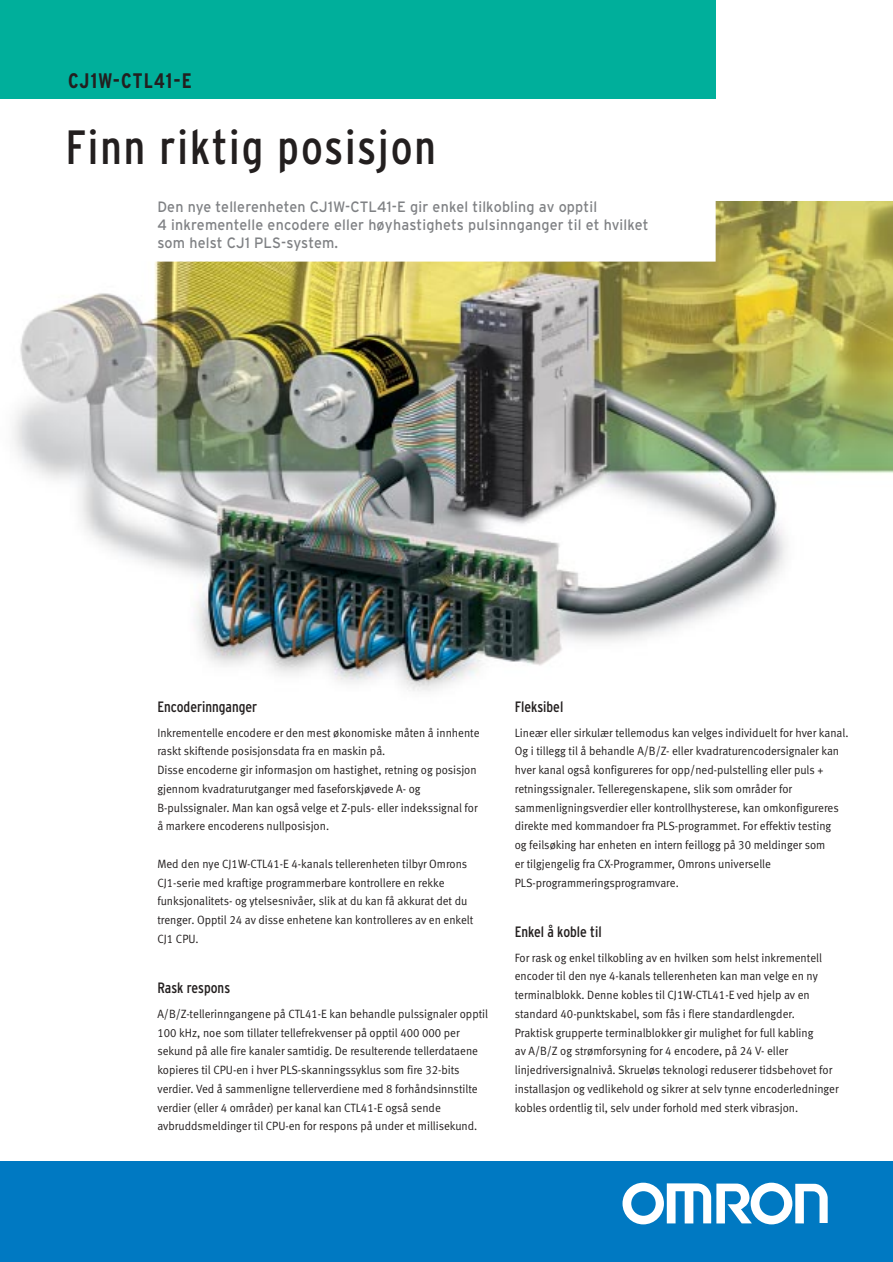
<style>
.page{position:relative;width:893px;height:1262px;background:#fff}
.page>*{position:absolute;margin:0;border:0;box-sizing:border-box;transform-origin:0 0}
.t1{font:condensed 48px "Interstate";letter-spacing:.04em;color:#231f1f}
.t2{font:700 condensed 21px "Interstate";letter-spacing:.05em;color:#231f1f}
.t3{font:15px/18px "Interstate";letter-spacing:.015em;color:#7f8184;scale:.95 1}
.t4{font:condensed 15px "Interstate";color:#231f1f}
.t5{font:12px/18.8px "Meta Normal LF";color:#231f1f;scale:.95 1}
</style>
<div class="page">
<img style="left:13px;top:201px;width:879px;height:490px">
<div style="left:0;top:0;width:716px;height:99px;background:#00af9b"></div>
<div style="left:0;top:1161px;width:892px;height:100px;background:#0079c2"></div>
<svg style="left:622px;top:1182px;width:205px;height:42px"></svg>
<h2 class="t2" style="left:68px;top:72px;width:125px">CJ1W-CTL41-E</h2>
<h1 class="t1" style="left:65px;top:129px;width:372px">Finn riktig posisjon</h1>
<p class="t3" style="left:157px;top:200px;width:518px">Den nye tellerenheten CJ1W-CTL41-E gir enkel tilkobling av opptil<br>4 inkrementelle encodere eller høyhastighets pulsinnganger til et hvilket som helst CJ1 PLS-system.</p>
<p class="t4" style="left:157px;top:701px;width:101px">Encoderinnganger</p>
<p class="t5" style="left:157px;top:724px;width:341px">Inkrementelle encodere er den mest økonomiske måten å innhente raskt skiftende posisjonsdata fra en maskin på.<br>Disse encoderne gir informasjon om hastighet, retning og posisjon gjennom kvadraturutganger med faseforskjøvede A- og B-pulssignaler. Man kan også velge et Z-puls- eller indekssignal for å markere encoderens nullposisjon.</p>
<p class="t5" style="left:157px;top:855px;width:334px">Med den nye CJ1W-CTL41-E 4-kanals tellerenheten tilbyr Omrons CJ1-serie med kraftige programmerbare kontrollere en rekke funksjonalitets- og ytelsesnivåer, slik at du kan få akkurat det du trenger. Opptil 24 av disse enhetene kan kontrolleres av en enkelt CJ1 CPU.</p>
<p class="t4" style="left:157px;top:982px;width:74px">Rask respons</p>
<p class="t5" style="left:157px;top:1005px;width:349px">A/B/Z-tellerinngangene på CTL41-E kan behandle pulssignaler opptil 100 kHz, noe som tillater tellefrekvenser på opptil 400 000 per sekund på alle fire kanaler samtidig. De resulterende tellerdataene kopieres til CPU-en i hver PLS-skanningssyklus som fire 32-bits verdier. Ved å sammenligne tellerverdiene med 8 forhåndsinnstilte verdier (eller 4 områder) per kanal kan CTL41-E også sende avbruddsmeldinger til CPU-en for respons på under et millisekund.</p>
<p class="t4" style="left:514px;top:701px;width:50px">Fleksibel</p>
<p class="t5" style="left:514px;top:724px;width:353px">Lineær eller sirkulær tellemodus kan velges individuelt for hver kanal.<br>Og i tillegg til å behandle A/B/Z- eller kvadraturencodersignaler kan hver kanal også konfigureres for opp/ned-pulstelling eller puls + retningssignaler. Telleregenskapene, slik som områder for sammenligningsverdier eller kontrollhysterese, kan omkonfigureres direkte med kommandoer fra PLS-programmet. For effektiv testing<br>og feilsøking har enheten en intern feillogg på 30 meldinger som<br>er tilgjengelig fra CX-Programmer, Omrons universelle PLS-programmeringsprogramvare.</p>
<p class="t4" style="left:514px;top:926px;width:88px">Enkel å koble til</p>
<p class="t5" style="left:514px;top:949px;width:342px">For rask og enkel tilkobling av en hvilken som helst inkrementell encoder til den nye 4-kanals tellerenheten kan man velge en ny terminalblokk. Denne kobles til CJ1W-CTL41-E ved hjelp av en standard 40-punktskabel, som fås i flere standardlengder.<br>Praktisk grupperte terminalblokker gir mulighet for full kabling<br>av A/B/Z og strømforsyning for 4 encodere, på 24 V- eller linjedriversignalnivå. Skrueløs teknologi reduserer tidsbehovet for installasjon og vedlikehold og sikrer at selv tynne encoderledninger kobles ordentlig til, selv under forhold med sterk vibrasjon.</p>
</div>
